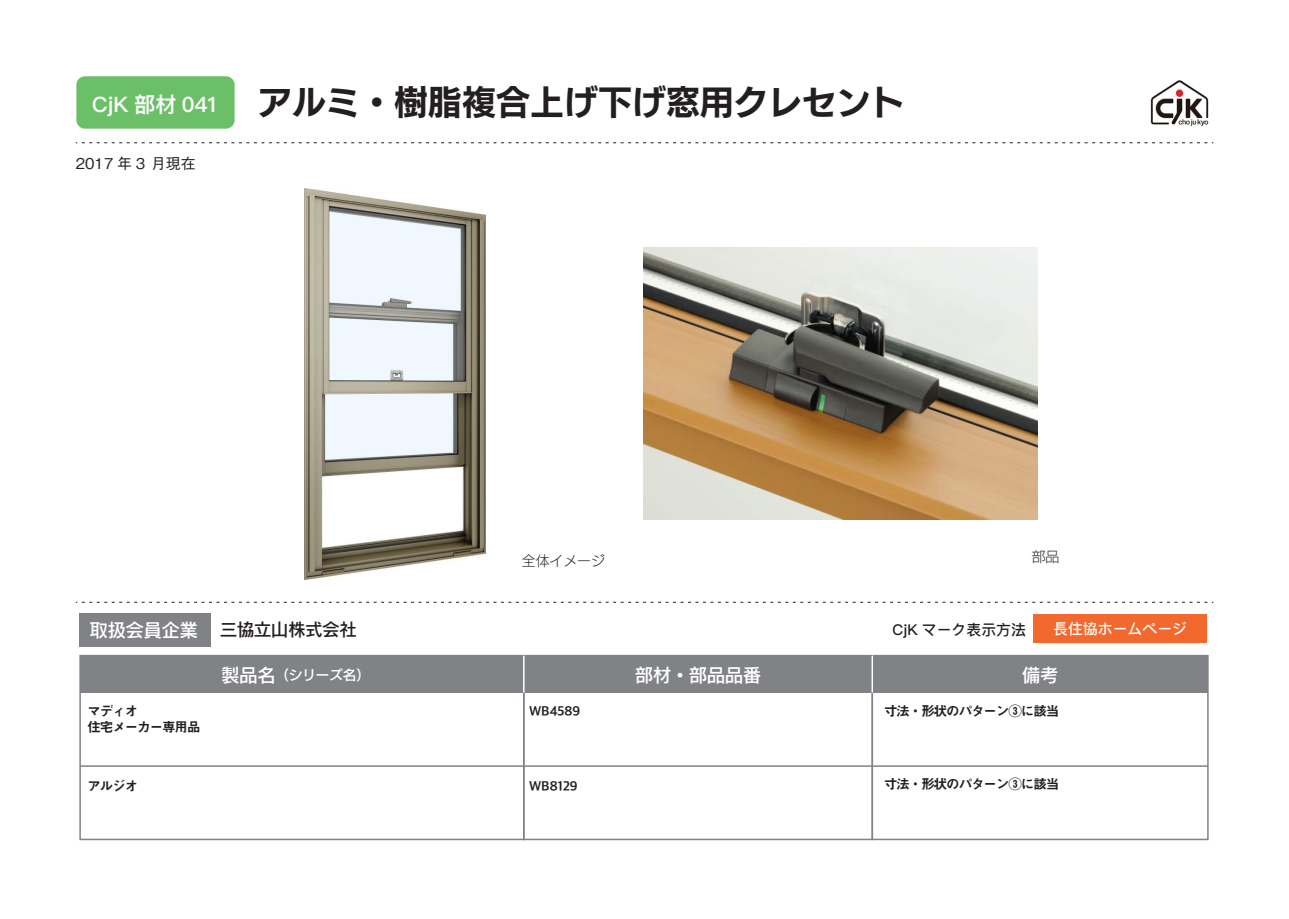
<style>
.page{position:relative;width:1289px;height:919px;background:#fff}
.page>*{position:absolute;margin:0;border:0;box-sizing:border-box;transform-origin:0 0}
.t1{font:34.05px "New Rodin Pro B";color:#231f20}
.t2{font:600 21.3px "Ping Fang HK";color:#fff}
.t3{font:18px "New Rodin Pro DB";color:#fff}
.t4{font:16.95px "New Rodin Pro DB";color:#231f20}
.t5{font:500 14.85px "Ping Fang HK";color:#231f20}
.t6{font:500 14.85px "Gothic BBB Pro";color:#231f20}
.t7{font:500 14.85px "Ping Fang HK";color:#fff}
.t8{font:13.8px "New Rodin Pro L";color:#231f20}
.t9{font:13.5px/16.2px "Midashi Go Pro MB31";letter-spacing:-.08em;color:#231f20}
.t10{font:700 13.5px "Apple SD Gothic Neo";color:#231f20}
.t11{font:13.5px "New Rodin Pro DB";color:#fff}
.s1{font-size:18px}
</style>
<div class="page">
<div style="left:76px;top:76px;width:159px;height:53px;background:#6bc067;border-radius:9px"></div>
<img style="left:1150px;top:80px;width:59px;height:45px">
<svg style="left:76px;top:602px;width:1137px;height:1px"></svg>
<svg style="left:76px;top:142px;width:1137px;height:1px"></svg>
<div style="left:79px;top:613px;width:132px;height:34px;background:#808285"></div>
<div style="left:80px;top:655px;width:444px;height:37px;background:#808285"></div>
<div style="left:79px;top:654px;width:445px;height:186px;border:2px solid #808285"></div>
<div style="left:524px;top:655px;width:348px;height:37px;background:#808285"></div>
<div style="left:523px;top:654px;width:350px;height:186px;border:2px solid #808285"></div>
<div style="left:873px;top:655px;width:334px;height:37px;background:#808285"></div>
<div style="left:871px;top:654px;width:337px;height:186px;border:2px solid #808285"></div>
<div style="left:1033px;top:614px;width:173px;height:28px;background:#f2682d"></div>
<hr style="left:523px;top:655px;width:1px;height:37px;background:#fff">
<hr style="left:871px;top:655px;width:2px;height:37px;background:#fff">
<img style="left:643px;top:247px;width:394px;height:272px">
<img style="left:304px;top:189px;width:181px;height:390px">
<hr style="left:80px;top:765px;width:1127px;height:1px;background:#808285">
<h2 class="t2" style="left:92px;top:91px;width:125px">CjK 部材 041</h2>
<p class="t6" style="left:76px;top:151px;width:121px">2017 年 3 月現在</p>
<h1 class="t1" style="left:258px;top:72px;width:648px">アルミ・樹脂複合上げ下げ窓用クレセント</h1>
<p class="t8" style="left:522px;top:549px;width:84px">全体イメージ</p>
<p class="t8" style="left:1031px;top:544px;width:29px">部品</p>
<h3 class="t3" style="left:90px;top:614px;width:109px">取扱会員企業</h3>
<p class="t4" style="left:220px;top:615px;width:138px">三協立山株式会社</p>
<p class="t11" style="left:221px;top:663px;width:150px"><span class="s1">製品名</span>（シリーズ名）</p>
<h3 class="t3" style="left:635px;top:659px;width:127px">部材・部品品番</h3>
<h3 class="t3" style="left:1022px;top:659px;width:37px">備考</h3>
<p class="t5" style="left:892px;top:621px;width:135px">CjK マーク表示方法</p>
<p class="t7" style="left:1053px;top:619px;width:135px">長住協ホームページ</p>
<p class="t9" style="left:87px;top:701px;width:115px">マディオ<br>住宅メーカー専用品</p>
<p class="t9" style="left:87px;top:776px;width:52px">アルジオ</p>
<p class="t10" style="left:529px;top:703px;width:53px">WB4589</p>
<p class="t10" style="left:529px;top:778px;width:50px">WB8129</p>
<p class="t9" style="left:884px;top:701px;width:177px">寸法・形状のパターン③に該当</p>
<p class="t9" style="left:884px;top:774px;width:177px">寸法・形状のパターン③に該当</p>
</div>
